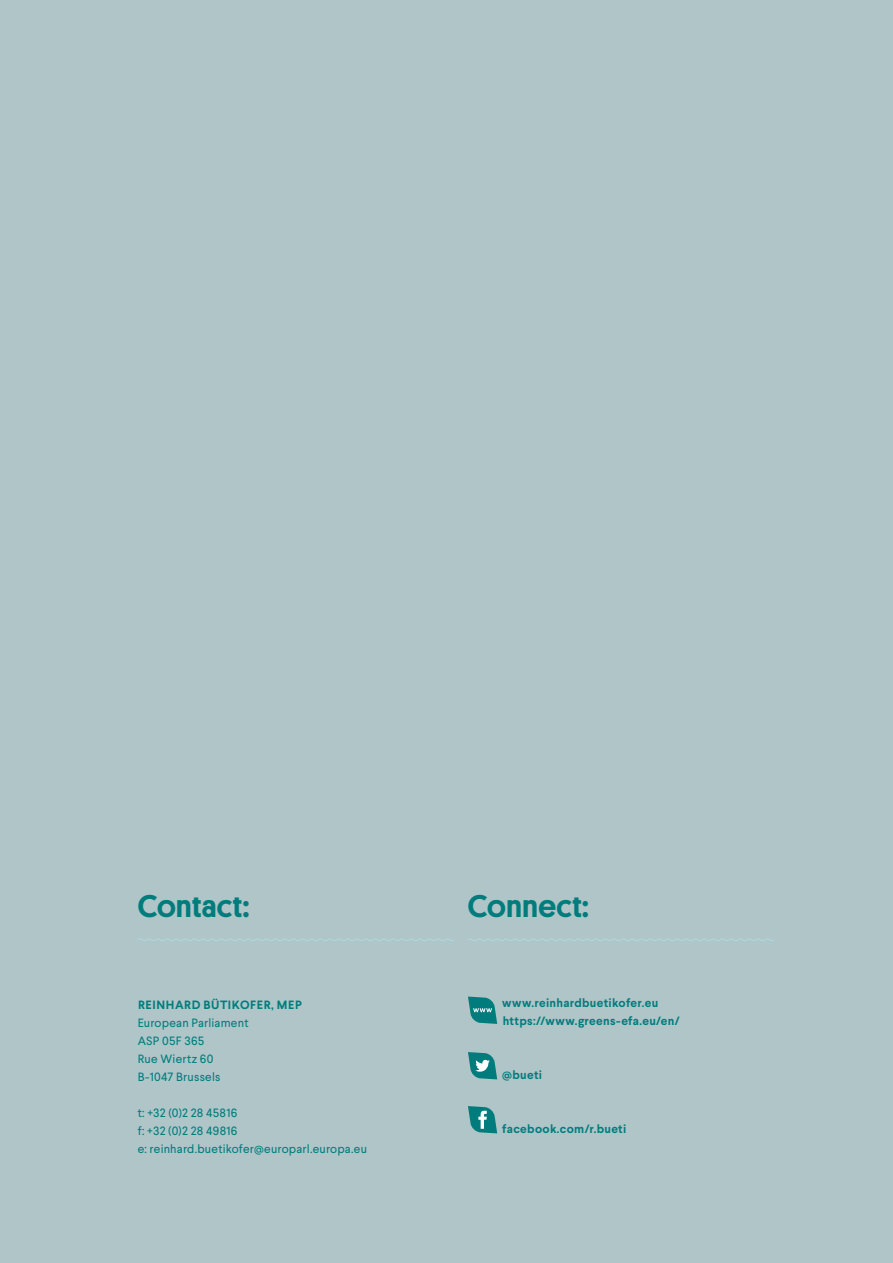
<style>
.page{position:relative;width:893px;height:1263px;background:#afc5c7}
.page>*{position:absolute;margin:0;border:0;box-sizing:border-box;transform-origin:0 0}
.t1{font:500 31.5px "Platform";letter-spacing:.01em;color:#007c7d}
.t2{font:12px/18px "Larsseit";letter-spacing:.015em;color:#007c7d}
.t3{font:700 12px/18px "Larsseit";letter-spacing:.025em;color:#007c7d}
.t4{font:700 12px "Larsseit";letter-spacing:.05em;color:#007c7d}
</style>
<div class="page">
<svg style="left:138px;top:939px;width:316px;height:2px"></svg>
<svg style="left:468px;top:939px;width:306px;height:2px"></svg>
<svg style="left:468px;top:996px;width:29px;height:28px"></svg>
<svg style="left:468px;top:1052px;width:29px;height:27px"></svg>
<svg style="left:468px;top:1106px;width:29px;height:27px"></svg>
<h1 class="t1" style="left:138px;top:883px;width:113px">Contact:</h1>
<p class="t4" style="left:138px;top:997px;width:165px">REINHARD BÜTIKOFER, MEP</p>
<p class="t2" style="left:138px;top:1014px;width:112px">European Parliament<br>ASP 05F 365<br>Rue Wiertz 60<br>B-1047 Brussels</p>
<p class="t2" style="left:138px;top:1104px;width:231px">t: +32 (0)2 28 45816<br>f: +32 (0)2 28 49816<br>e: reinhard.buetikofer@europarl.europa.eu</p>
<h1 class="t1" style="left:468px;top:883px;width:122px">Connect:</h1>
<p class="t3" style="left:502px;top:994px;width:179px">www.reinhardbuetikofer.eu https://www.greens-efa.eu/en/</p>
<p class="t3" style="left:502px;top:1066px;width:41px">@bueti</p>
<p class="t3" style="left:502px;top:1120px;width:126px">facebook.com/r.bueti</p>
</div>
